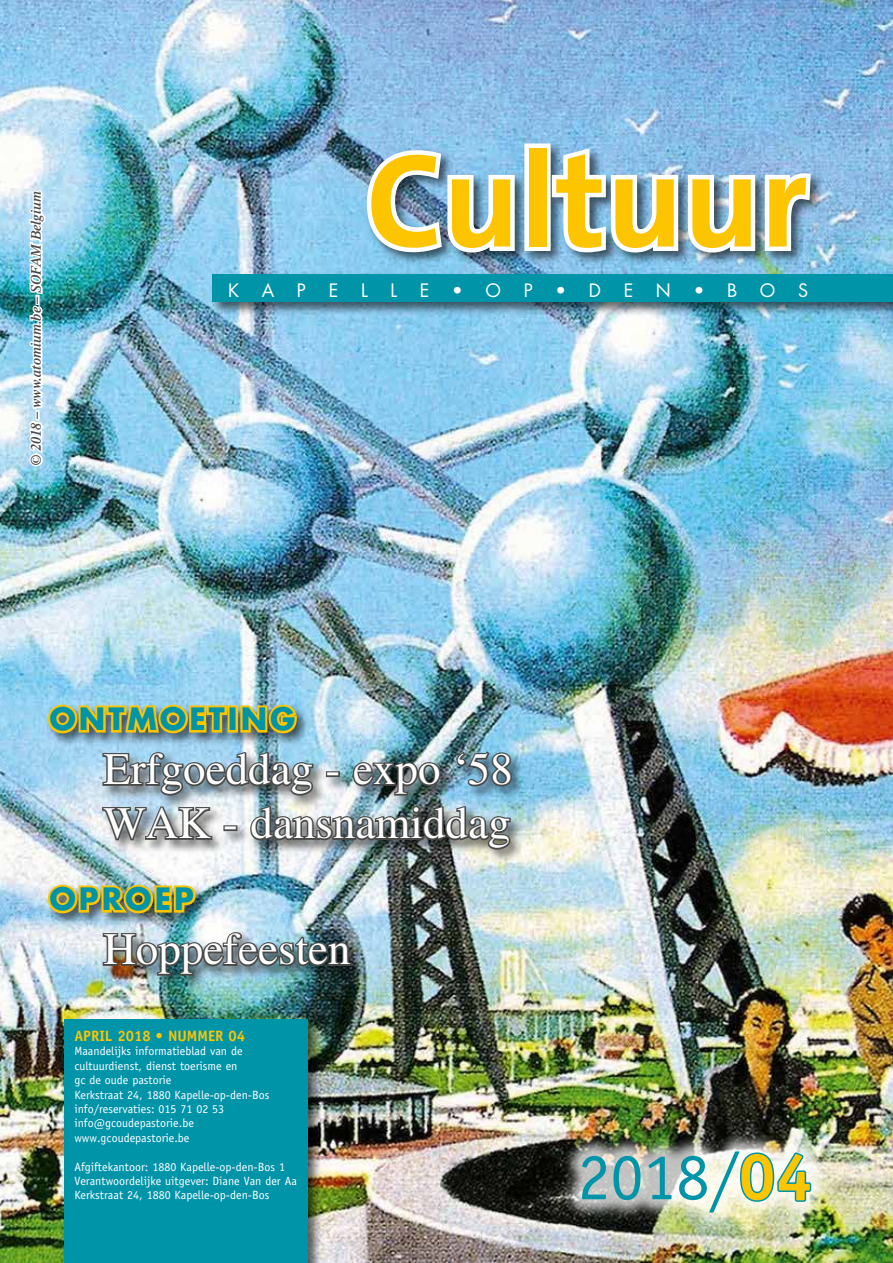
<style>
.page{position:relative;width:893px;height:1263px;background:#fff}
.page>*{position:absolute;margin:0;border:0;box-sizing:border-box;transform-origin:0 0}
.t1{font:700 135px "The Sans";color:#fdc500}
.t2{font:66px "Officina Sans Std";color:#0094a9}
.t3{font:45px/54px "Times LT Std";color:#fff}
.t4{font:700 30px "Futura Std";letter-spacing:.1em;color:#0094a9}
.t5{font:18px "Futura Std";color:#fff}
.t6{font:700 15px "Officina Sans Std";color:#fdc500}
.t7{font:italic 600 14.25px "Times LT Std";color:#494948}
.t8{font:12px/14.4px "Officina Sans Std";color:#fff}
.s1{font-weight:700;color:#fdc500}
</style>
<div class="page">
<img style="left:0;top:0;width:893px;height:1263px">
<div style="left:62px;top:1017px;width:260px;height:246px;background:#000;opacity:.6"></div>
<div style="left:64px;top:1019px;width:244px;height:244px;background:#0094a9"></div>
<div style="left:562px;top:1131px;width:270px;height:102px;background:#fff;opacity:.75"></div>
<svg style="left:738px;top:1150px;width:75px;height:53px"></svg>
<div style="left:46px;top:703px;width:479px;height:287px;background:#000;opacity:.6"></div>
<svg style="left:46px;top:645px;width:183px;height:91px;background:#a9c6b3"></svg>
<div style="left:228px;top:705px;width:10px;height:28px;border:4px solid #fdc500"></div>
<img style="left:238px;top:702px;width:63px;height:34px">
<img style="left:101px;top:750px;width:214px;height:47px">
<div style="left:326px;top:771px;width:14px;height:6px;border:3px solid #494948"></div>
<img style="left:351px;top:760px;width:91px;height:37px">
<svg style="left:455px;top:749px;width:58px;height:39px;background:#5d7b89"></svg>
<svg style="left:101px;top:804px;width:113px;height:38px;background:#8a9094"></svg>
<div style="left:223px;top:825px;width:14px;height:6px;border:3px solid #494948"></div>
<img style="left:249px;top:804px;width:263px;height:47px">
<img style="left:46px;top:882px;width:152px;height:34px">
<img style="left:101px;top:931px;width:252px;height:46px">
<div style="left:365px;top:141px;width:459px;height:125px;background:#000;opacity:.6"></div>
<img style="left:362px;top:146px;width:157px;height:111px">
<div style="left:524px;top:143px;width:27px;height:108px;border:9px solid #fff"></div>
<svg style="left:547px;top:142px;width:269px;height:115px"></svg>
<div style="left:210px;top:272px;width:683px;height:44px;background:#000;opacity:.6"></div>
<div style="left:213px;top:275px;width:680px;height:27px;background:#0094a9"></div>
<svg style="left:28px;top:420px;width:17px;height:48px"></svg>
<div style="left:36px;top:410px;width:4px;height:10px;border:3px solid #fff"></div>
<svg style="left:28px;top:304px;width:19px;height:107px"></svg>
<div style="left:36px;top:295px;width:4px;height:10px;border:3px solid #fff"></div>
<svg style="left:25px;top:188px;width:22px;height:108px"></svg>
<p class="t7" style="left:28px;top:466px;width:276px;rotate:-90deg">© 2018 – www.atomium.be – SOFAM Belgium</p>
<h1 class="t1" style="left:366px;top:88px;width:443px">Cultuur</h1>
<h3 class="t5" style="left:228px;top:279px;width:12px">K</h3>
<h3 class="t5" style="left:262px;top:279px;width:14px">A</h3>
<h3 class="t5" style="left:297px;top:279px;width:11px">P</h3>
<h3 class="t5" style="left:329px;top:279px;width:11px">E</h3>
<h3 class="t5" style="left:361px;top:279px;width:8px">L</h3>
<h3 class="t5" style="left:390px;top:279px;width:8px">L</h3>
<h3 class="t5" style="left:420px;top:279px;width:11px">E</h3>
<h3 class="t5" style="left:452px;top:279px;width:50px">• O</h3>
<h3 class="t5" style="left:524px;top:279px;width:11px">P</h3>
<h3 class="t5" style="left:555px;top:279px;width:47px">• D</h3>
<h3 class="t5" style="left:624px;top:279px;width:11px">E</h3>
<h3 class="t5" style="left:656px;top:279px;width:17px">N</h3>
<h3 class="t5" style="left:694px;top:279px;width:45px">• B</h3>
<h3 class="t5" style="left:760px;top:279px;width:17px">O</h3>
<h3 class="t5" style="left:798px;top:279px;width:12px">S</h3>
<h3 class="t4" style="left:49px;top:699px;width:248px">ONTMOETING</h3>
<h3 class="t3" style="left:103px;top:742px;width:411px">Erfgoeddag - expo ‘58<br>WAK - dansnamiddag</h3>
<h3 class="t4" style="left:49px;top:879px;width:146px">OPROEP</h3>
<h3 class="t3" style="left:103px;top:922px;width:249px">Hoppefeesten</h3>
<p class="t6" style="left:74px;top:1026px;width:172px">APRIL 2018 • NUMMER 04</p>
<p class="t8" style="left:74px;top:1044px;width:197px">Maandelijks informatieblad van de cultuurdienst, dienst toerisme en<br>gc de oude pastorie<br>Kerkstraat 24, 1880 Kapelle-op-den-Bos info/reservaties: 015 71 02 53 info@gcoudepastorie.be www.gcoudepastorie.be</p>
<p class="t8" style="left:74px;top:1159px;width:224px">Afgiftekantoor: 1880 Kapelle-op-den-Bos 1<br>Verantwoordelijke uitgever: Diane Van der Aa<br>Kerkstraat 24, 1880 Kapelle-op-den-Bos</p>
<h2 class="t2" style="left:577px;top:1138px;width:236px">2018/<span class="s1">04</span></h2>
</div>
